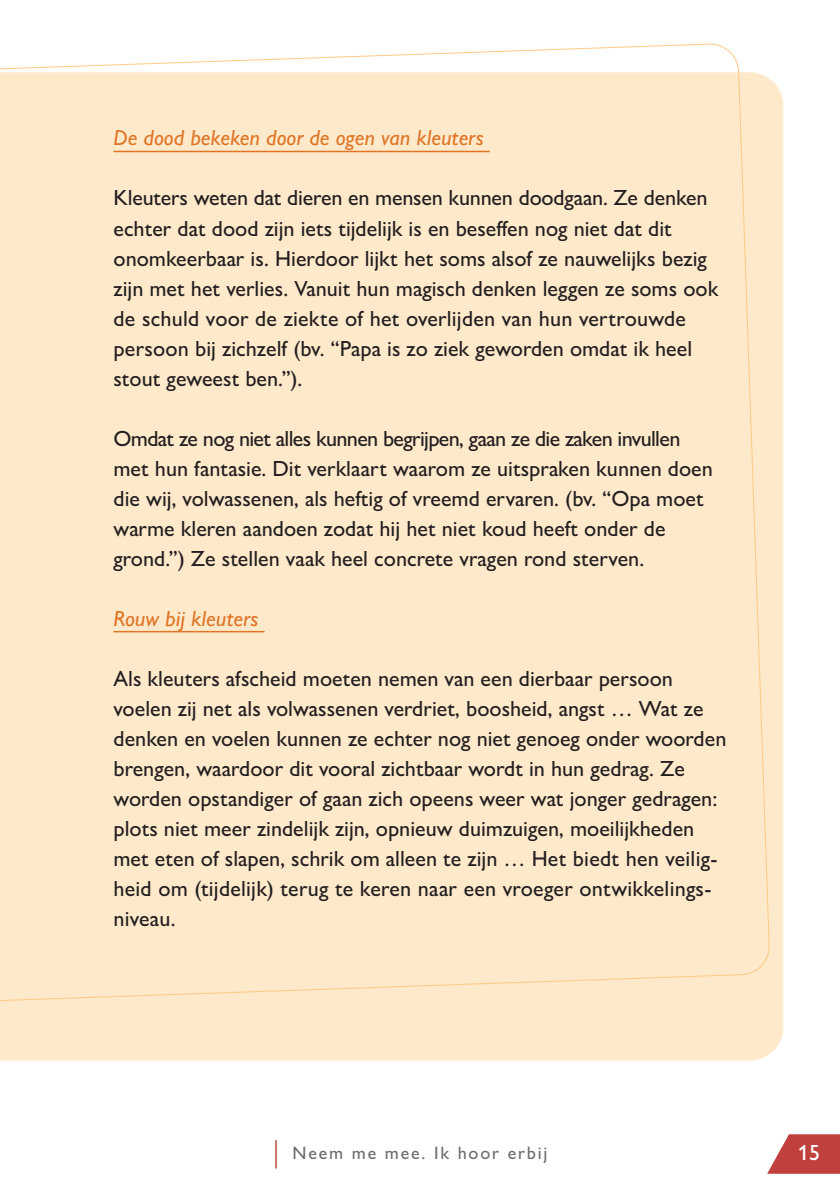
<style>
.page{position:relative;width:840px;height:1191px;background:#fff}
.page>*{position:absolute;margin:0;border:0;box-sizing:border-box;transform-origin:0 0}
.t1{font:500 22px/30px "Gill Sans Nova";color:#231f20}
.t2{font:italic 500 22px "Gill Sans Nova";color:#df7527}
.t3{font:500 22px "Gill Sans Nova";color:#fff}
.t4{font:500 18px "Gill Sans Nova";letter-spacing:.1em;color:#6c6d70}
</style>
<div class="page">
<svg style="left:767px;top:1134px;width:72px;height:39px"></svg>
<hr style="left:275px;top:1140px;width:2px;height:28px;background:#cf7766">
<div style="left:0;top:78px;width:782px;height:982px;background:#fee9ca"></div>
<div style="left:0;top:44px;width:769px;height:983px;background:#fee9ca"></div>
<p class="t2" style="left:113px;top:125px;width:371px">De dood bekeken door de ogen van kleuters</p>
<p class="t1" style="left:113px;top:183px;width:606px">Kleuters weten dat dieren en mensen kunnen doodgaan. Ze denken echter dat dood zijn iets tijdelijk is en beseffen nog niet dat dit onomkeerbaar is. Hierdoor lijkt het soms alsof ze nauwelijks bezig zijn met het verlies. Vanuit hun magisch denken leggen ze soms ook de schuld voor de ziekte of het overlijden van hun vertrouwde persoon bij zichzelf (bv. “Papa is zo ziek geworden omdat ik heel stout geweest ben.”).</p>
<p class="t1" style="left:113px;top:423px;width:600px">Omdat ze nog niet alles kunnen begrijpen, gaan ze die zaken invullen met hun fantasie. Dit verklaart waarom ze uitspraken kunnen doen die wij, volwassenen, als heftig of vreemd ervaren. (bv. “Opa moet warme kleren aandoen zodat hij het niet koud heeft onder de grond.”) Ze stellen vaak heel concrete vragen rond sterven.</p>
<p class="t2" style="left:113px;top:605px;width:146px">Rouw bij kleuters</p>
<p class="t1" style="left:113px;top:663px;width:614px">Als kleuters afscheid moeten nemen van een dierbaar persoon voelen zij net als volwassenen verdriet, boosheid, angst … Wat ze denken en voelen kunnen ze echter nog niet genoeg onder woorden brengen, waardoor dit vooral zichtbaar wordt in hun gedrag. Ze worden opstandiger of gaan zich opeens weer wat jonger gedragen: plots niet meer zindelijk zijn, opnieuw duimzuigen, moeilijkheden met eten of slapen, schrik om alleen te zijn … Het biedt hen veilig&shy;heid om (tijdelijk) terug te keren naar een vroeger ontwikkelings&shy;niveau.</p>
<p class="t4" style="left:292px;top:1141px;width:256px">Neem me mee. Ik hoor erbij</p>
<p class="t3" style="left:797px;top:1138px;width:23px">15</p>
</div>
